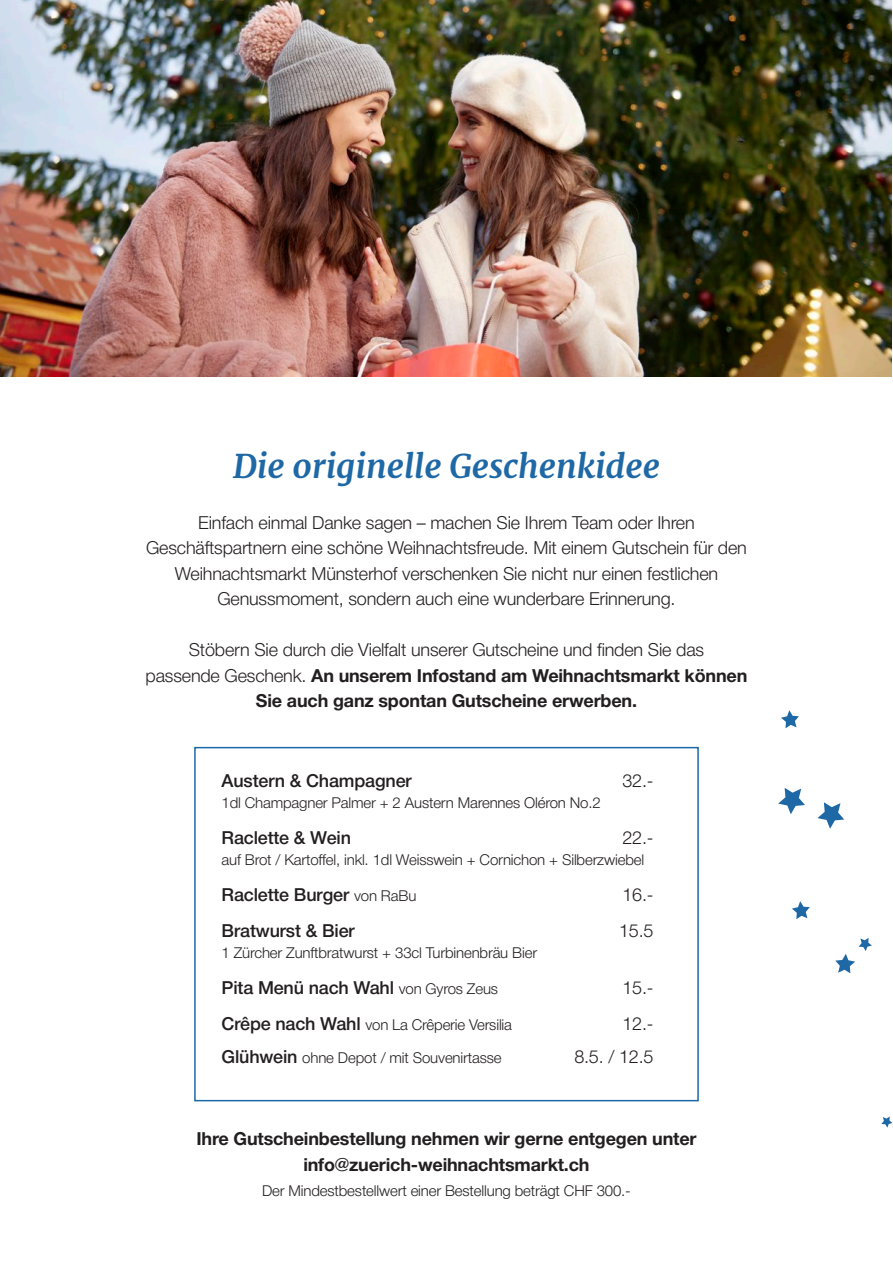
<style>
.page{position:relative;width:893px;height:1263px;background:#fff}
.page>*{position:absolute;margin:0;border:0;box-sizing:border-box;transform-origin:0 0}
.Grundtext_11p{font:italic 700 33px "Merriweather";color:#1e68a6}
.Grundtext_11p-2{font:300 18px/25.5px "Helvetica Neue";letter-spacing:-.01em;color:#231f20;text-align:center}
.Grundtext_11p-3{font:700 18px/25.5px "Helvetica Neue";letter-spacing:-.01em;color:#231f20;text-align:center}
.Grundtext_11p-4{font:500 18px "Helvetica Neue";letter-spacing:-.01em;color:#231f20}
.Grundtext_11p-5{font:300 15px "Helvetica Neue";letter-spacing:-.01em;color:#231f20}
.s1{font-weight:300}
.s2{font-weight:300;font-size:15px}
.s3{font-weight:500;font-size:18px}
</style>
<div class="page">
<img style="left:0;top:0;width:892px;height:376px">
<svg style="left:881px;top:1116px;width:11px;height:12px"></svg>
<svg style="left:817px;top:802px;width:27px;height:27px"></svg>
<svg style="left:792px;top:901px;width:18px;height:18px"></svg>
<svg style="left:781px;top:710px;width:18px;height:18px"></svg>
<svg style="left:778px;top:788px;width:27px;height:26px"></svg>
<svg style="left:835px;top:938px;width:37px;height:35px"></svg>
<div style="left:194px;top:747px;width:505px;height:354px;border:2px solid #1a68a7"></div>
<p class="Grundtext_11p" style="left:233px;top:443px;width:428px">Die originelle Geschenkidee</p>
<p class="Grundtext_11p-2" style="left:198px;top:508px;width:498px">Einfach einmal Danke sagen – machen Sie Ihrem Team oder Ihren</p>
<p class="Grundtext_11p-2" style="left:146px;top:534px;width:602px">Geschäftspartnern eine schöne Weihnachtsfreude. Mit einem Gutschein für den<br>Weihnachtsmarkt Münsterhof verschenken Sie nicht nur einen festlichen</p>
<p class="Grundtext_11p-2" style="left:217px;top:585px;width:460px">Genussmoment, sondern auch eine wunderbare Erinnerung.</p>
<p class="Grundtext_11p-2" style="left:189px;top:636px;width:517px">Stöbern Sie durch die Vielfalt unserer Gutscheine und finden Sie das</p>
<p class="Grundtext_11p-3" style="left:146px;top:663px;width:603px"><span class="s1">passende Geschenk.</span> An unserem Infostand am Weihnachtsmarkt können<br>Sie auch ganz spontan Gutscheine erwerben.</p>
<p class="Grundtext_11p-4" style="left:222px;top:766px;width:192px">Austern &amp; Champagner</p>
<p class="Grundtext_11p-2" style="left:622px;top:767px;width:33px">32.-</p>
<p class="Grundtext_11p-5" style="left:222px;top:791px;width:381px">1dl Champagner Palmer + 2 Austern Marennes Oléron No.2</p>
<p class="Grundtext_11p-4" style="left:222px;top:823px;width:131px">Raclette &amp; Wein</p>
<p class="Grundtext_11p-2" style="left:622px;top:824px;width:33px">22.-</p>
<p class="Grundtext_11p-5" style="left:222px;top:848px;width:424px">auf Brot / Kartoffel, inkl. 1dl Weisswein + Cornichon + Silberzwiebel</p>
<p class="Grundtext_11p-4" style="left:222px;top:880px;width:196px">Raclette Burger <span class="s2">von RaBu</span></p>
<p class="Grundtext_11p-2" style="left:622px;top:881px;width:33px">16.-</p>
<p class="Grundtext_11p-4" style="left:222px;top:916px;width:135px">Bratwurst &amp; Bier</p>
<p class="Grundtext_11p-2" style="left:619px;top:917px;width:36px">15.5</p>
<p class="Grundtext_11p-5" style="left:222px;top:941px;width:317px">1 Zürcher Zunftbratwurst + 33cl Turbinenbräu Bier</p>
<p class="Grundtext_11p-4" style="left:222px;top:973px;width:278px">Pita Menü nach Wahl <span class="s2">von Gyros Zeus</span></p>
<p class="Grundtext_11p-2" style="left:622px;top:974px;width:33px">15.-</p>
<p class="Grundtext_11p-5" style="left:222px;top:1013px;width:292px"><span class="s3">Crêpe nach Wahl</span> von La Crêperie Versilia</p>
<p class="Grundtext_11p-2" style="left:622px;top:1010px;width:33px">12.-</p>
<p class="Grundtext_11p-5" style="left:222px;top:1046px;width:282px"><span class="s3">Glühwein</span> ohne Depot / mit Souvenirtasse</p>
<p class="Grundtext_11p-2" style="left:574px;top:1043px;width:81px">8.5. / 12.5</p>
<p class="Grundtext_11p-3" style="left:196px;top:1127px;width:502px">Ihre Gutscheinbestellung nehmen wir gerne entgegen unter</p>
<p class="Grundtext_11p-3" style="left:303px;top:1152px;width:288px">info@zuerich-weihnachtsmarkt.ch</p>
<p class="Grundtext_11p-5" style="left:262px;top:1179px;width:370px">Der Mindestbestellwert einer Bestellung beträgt CHF 300.-</p>
</div>
